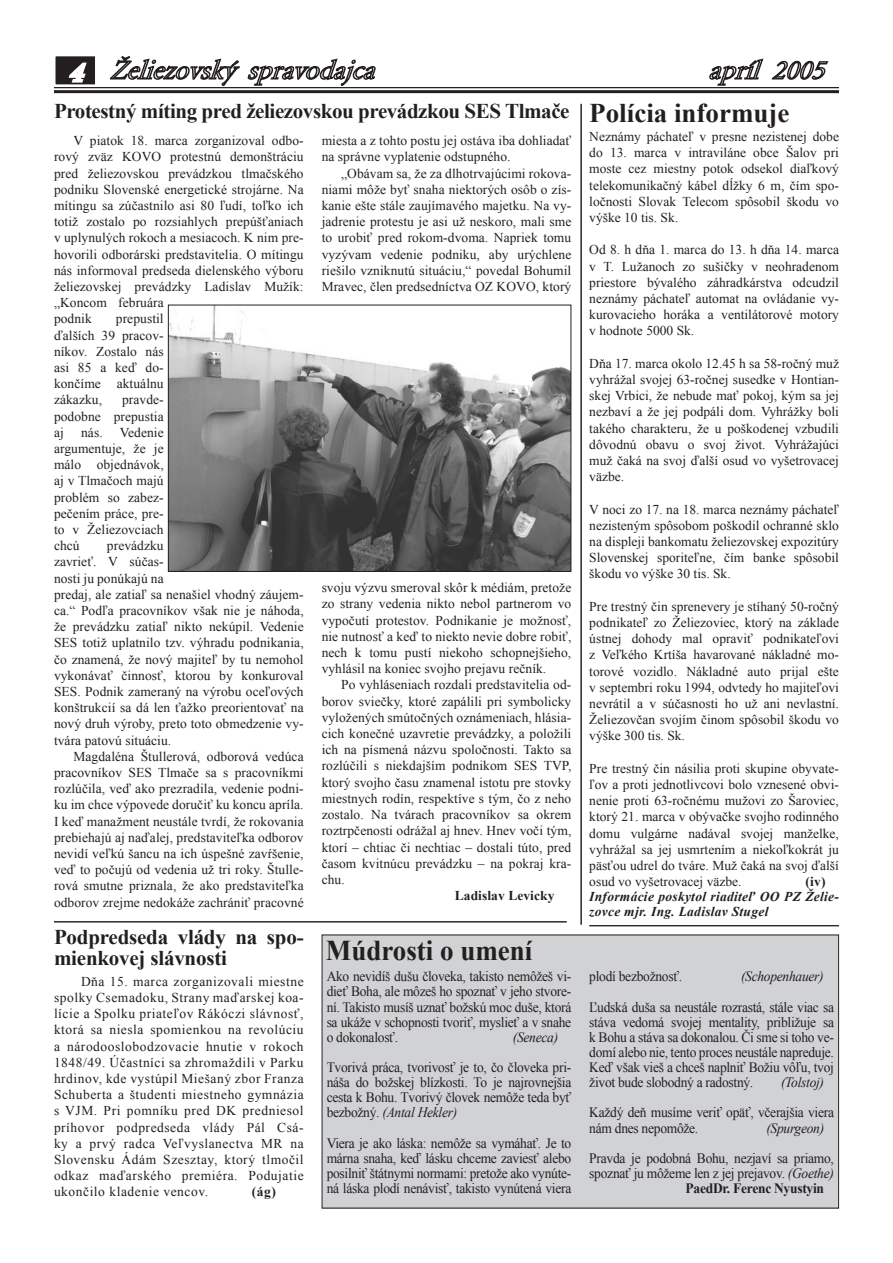
<style>
.page{position:relative;width:893px;height:1263px;background:#fff}
.page>*{position:absolute;margin:0;border:0;box-sizing:border-box;transform-origin:0 0}
.t1{font:700 28.65px "Times New Roman";color:#231f20;scale:.94 1}
.txt9{font:700 27px "Times New Roman";color:#231f20}
.heading_1{font:700 21px/21px "Times New Roman";letter-spacing:-.02em;color:#231f20}
.t2{font:14.4px/15.1px "Times New Roman";letter-spacing:-.02em;color:#231f20;text-align:justify;scale:.94 1}
.t3{font:italic 14.4px "Times New Roman";letter-spacing:-.02em;color:#231f20;scale:.94 1}
.t4{font:700 14.4px "Times New Roman";letter-spacing:-.02em;color:#231f20;scale:.94 1}
.t5{font:13.5px/16.2px "Times New Roman";letter-spacing:.005em;color:#231f20;text-align:justify}
.txt9-2{font:italic 700 13.5px/15px "Times New Roman";letter-spacing:.02em;color:#231f20}
.t6{font:700 13.5px "Times New Roman";letter-spacing:.005em;color:#231f20}
.s1{font-style:italic}
</style>
<div class="page">
<hr style="left:54px;top:90px;width:785px;height:3px;background:#231f20">
<svg style="left:109px;top:56px;width:131px;height:30px"></svg>
<svg style="left:247px;top:58px;width:129px;height:28px"></svg>
<hr style="left:54px;top:87px;width:785px;height:1px;background:#231f20">
<div style="left:55px;top:56px;width:41px;height:29px;background:#231f20"></div>
<svg style="left:68px;top:62px;width:19px;height:21px"></svg>
<div style="left:54px;top:55px;width:43px;height:31px;border:2px solid #fff"></div>
<svg style="left:709px;top:58px;width:120px;height:28px"></svg>
<img style="left:170px;top:307px;width:399px;height:263px">
<div style="left:168px;top:305px;width:403px;height:267px;border:1px solid #231f20"></div>
<hr style="left:581px;top:104px;width:1px;height:821px;background:#231f20">
<hr style="left:589px;top:925px;width:250px;height:1px;background:#231f20">
<hr style="left:54px;top:921px;width:513px;height:1px;background:#231f20">
<div style="left:322px;top:935px;width:517px;height:273px;background:#d1d2d4"></div>
<p class="heading_1" style="left:54px;top:100px;width:517px">Protestný míting pred želiezovskou prevádzkou SES Tlmače</p>
<p class="txt9" style="left:589px;top:94px;width:202px">Polícia informuje</p>
<p class="t5" style="left:54px;top:132px;width:251px;text-align:left;text-indent:20px">V piatok 18. marca zorganizoval odbo&shy;rový zväz KOVO protestnú demonštráciu pred želiezovskou prevádzkou tlmačského podniku Slovenské energetické strojárne. Na mítingu sa zúčastnilo asi 80 ľudí, toľko ich totiž zostalo po rozsiahlych prepúšťaniach v uplynulých rokoch a mesiacoch. K nim pre&shy;hovorili odborárski predstavitelia. O mítingu nás informoval predseda dielenského výboru želiezovskej prevádzky Ladislav Mužík: „Koncom februára<br>podnik</p>
<p class="t5" style="left:589px;top:128px;width:251px">Neznámy páchateľ v presne nezistenej dobe do 13. marca v intraviláne obce Šalov pri moste cez miestny potok odsekol diaľkový telekomunikačný kábel dĺžky 6 m, čím spo&shy;ločnosti Slovak Telecom spôsobil škodu vo výške 10 tis. Sk.</p>
<p class="t5" style="left:589px;top:241px;width:251px">Od 8. h dňa 1. marca do 13. h dňa 14. marca v T. Lužanoch zo sušičky v neohradenom priestore bývalého záhradkárstva odcudzil neznámy páchateľ automat na ovládanie vy&shy;kurovacieho horáka a ventilátorové motory v hodnote 5000 Sk.</p>
<p class="t5" style="left:589px;top:355px;width:251px">Dňa 17. marca okolo 12.45 h sa 58-ročný muž vyhrážal svojej 63-ročnej susedke v Hontian&shy;skej Vrbici, že nebude mať pokoj, kým sa jej nezbaví a že jej podpáli dom. Vyhrážky boli takého charakteru, že u poškodenej vzbudili dôvodnú obavu o svoj život. Vyhrážajúci muž čaká na svoj ďalší osud vo vyšetrovacej väzbe.</p>
<p class="t5" style="left:589px;top:501px;width:251px">V noci zo 17. na 18. marca neznámy páchateľ nezisteným spôsobom poškodil ochranné sklo na displeji bankomatu želiezovskej expozitúry Slovenskej sporiteľne, čím banke spôsobil škodu vo výške 30 tis. Sk.</p>
<p class="t5" style="left:589px;top:598px;width:251px">Pre trestný čin sprenevery je stíhaný 50-ročný podnikateľ zo Želiezoviec, ktorý na základe ústnej dohody mal opraviť podnikateľovi z Veľkého Krtíša havarované nákladné mo&shy;torové vozidlo. Nákladné auto prijal ešte v septembri roku 1994, odvtedy ho majiteľovi nevrátil a v súčasnosti ho už ani nevlastní.<br>Želiezovčan svojím činom spôsobil škodu vo výške 300 tis. Sk.</p>
<p class="t5" style="left:589px;top:760px;width:251px">Pre trestný čin násilia proti skupine obyvate&shy;ľov a proti jednotlivcovi bolo vznesené obvi&shy;nenie proti 63-ročnému mužovi zo Šaroviec, ktorý 21. marca v obývačke svojho rodinného domu vulgárne nadával svojej manželke, vyhrážal sa jej usmrtením a niekoľkokrát ju päsťou udrel do tváre. Muž čaká na svoj ďalší osud vo vyšetrovacej väzbe.</p>
<p class="t5" style="left:322px;top:132px;width:251px">miesta a z tohto postu jej ostáva iba dohliadať na správne vyplatenie odstupného.</p>
<p class="t5" style="left:322px;top:165px;width:251px;text-indent:20px">„Obávam sa, že za dlhotrvajúcimi rokova&shy;niami môže byť snaha niektorých osôb o zís&shy;kanie ešte stále zaujímavého majetku. Na vy&shy;jadrenie protestu je asi už neskoro, mali sme to urobiť pred rokom-dvoma. Napriek tomu vyzývam vedenie podniku, aby urýchlene riešilo vzniknutú situáciu,“ povedal Bohumil Mravec, člen predsedníctva OZ KOVO, ktorý</p>
<p class="t5" style="left:54px;top:311px;width:111px;text-indent:62px">prepustil ďalších 39 pracov&shy;níkov. Zostalo nás asi 85 a keď do&shy;končíme aktuálnu zákazku,</p>
<p class="t5" style="left:54px;top:392px;width:111px;text-indent:68px">pravde&shy;podobne prepustia aj</p>
<p class="t5" style="left:54px;top:424px;width:111px;text-indent:66px">Vedenie argumentuje, že je málo objednávok, aj v Tlmačoch majú problém so zabez&shy;pečením práce, pre&shy;to v Želiezovciach chcú</p>
<p class="t5" style="left:81px;top:424px;width:23px">nás.</p>
<p class="t5" style="left:54px;top:537px;width:251px;text-align:left;text-indent:53px">prevádzku<br>zavrieť. V súčas-<br>nosti ju ponúkajú na<br>predaj, ale zatiaľ sa nenašiel vhodný záujem&shy;ca.“ Podľa pracovníkov však nie je náhoda, že prevádzku zatiaľ nikto nekúpil. Vedenie SES totiž uplatnilo tzv. výhradu podnikania, čo znamená, že nový majiteľ by tu nemohol vykonávať činnosť, ktorou by konkuroval SES. Podnik zameraný na výrobu oceľových konštrukcií sa dá len ťažko preorientovať na nový druh výroby, preto toto obmedzenie vy&shy;tvára patovú situáciu.</p>
<p class="t5" style="left:54px;top:748px;width:251px;text-indent:20px">Magdaléna Štullerová, odborová vedúca pracovníkov SES Tlmače sa s pracovníkmi rozlúčila, veď ako prezradila, vedenie podni&shy;ku im chce výpovede doručiť ku koncu apríla.<br>I keď manažment neustále tvrdí, že rokovania prebiehajú aj naďalej, predstaviteľka odborov nevidí veľkú šancu na ich úspešné zavŕšenie, veď to počujú od vedenia už tri roky. Štulle&shy;rová smutne priznala, že ako predstaviteľka odborov zrejme nedokáže zachrániť pracovné</p>
<p class="t5" style="left:322px;top:579px;width:251px">svoju výzvu smeroval skôr k médiám, pretože zo strany vedenia nikto nebol partnerom vo vypočutí protestov. Podnikanie je možnosť, nie nutnosť a keď to niekto nevie dobre robiť, nech k tomu pustí niekoho schopnejšieho, vyhlásil na koniec svojho prejavu rečník.</p>
<p class="t5" style="left:322px;top:677px;width:251px;text-indent:20px">Po vyhláseniach rozdali predstavitelia od&shy;borov sviečky, ktoré zapálili pri symbolicky vyložených smútočných oznámeniach, hlásia&shy;cich konečné uzavretie prevádzky, a položili ich na písmená názvu spoločnosti. Takto sa rozlúčili s niekdajším podnikom SES TVP, ktorý svojho času znamenal istotu pre stovky miestnych rodín, respektíve s tým, čo z neho zostalo. Na tvárach pracovníkov sa okrem roztrpčenosti odrážal aj hnev. Hnev voči tým, ktorí – chtiac či nechtiac – dostali túto, pred časom kvitnúcu prevádzku – na pokraj kra&shy;chu.</p>
<p class="t6" style="left:455px;top:886px;width:101px">Ladislav Levicky</p>
<p class="t6" style="left:805px;top:872px;width:22px">(iv)</p>
<p class="txt9-2" style="left:589px;top:889px;width:251px">Informácie poskytol riaditeľ OO PZ Želie&shy;zovce mjr. Ing. Ladislav Stugel</p>
<p class="heading_1" style="left:54px;top:926px;width:251px">Podpredseda vlády na spo&shy;mienkovej slávnosti</p>
<p class="t5" style="left:54px;top:973px;width:251px;text-indent:27px">Dňa 15. marca zorganizovali miestne spolky Csemadoku, Strany maďarskej koa&shy;lície a Spolku priateľov Rákóczi slávnosť, ktorá sa niesla spomienkou na revolúciu a národooslobodzovacie hnutie v rokoch 1848/49. Účastníci sa zhromaždili v Parku hrdinov, kde vystúpil Miešaný zbor Franza Schuberta a študenti miestneho gymnázia s VJM. Pri pomníku pred DK predniesol príhovor podpredseda vlády Pál Csá&shy;ky a prvý radca Veľvyslanectva MR na Slovensku Ádám Szesztay, ktorý tlmočil odkaz maďarského premiéra. Podujatie ukončilo kladenie vencov.</p>
<p class="t6" style="left:252px;top:1182px;width:26px">(ág)</p>
<p class="t1" style="left:326px;top:931px;width:221px">Múdrosti o umení</p>
<p class="t2" style="left:327px;top:969px;width:262px">Ako nevidíš dušu človeka, takisto nemôžeš vi&shy;dieť Boha, ale môzeš ho spoznať v jeho stvore&shy;ní. Takisto musíš uznať božskú moc duše, ktorá sa ukáže v schopnosti tvoriť, myslieť a v snahe o dokonalosť.</p>
<p class="t3" style="left:513px;top:1027px;width:50px">(Seneca)</p>
<p class="t2" style="left:327px;top:1059px;width:262px">Tvorivá práca, tvorivosť je to, čo človeka pri&shy;náša do božskej blízkosti. To je najrovnejšia cesta k Bohu. Tvorivý človek nemôže teda byť bezbožný. <span class="s1">(Antal Hekler)</span></p>
<p class="t2" style="left:327px;top:1135px;width:262px">Viera je ako láska: nemôže sa vymáhať. Je to márna snaha, keď lásku chceme zaviesť alebo posilniť štátnymi normami: pretože ako vynúte&shy;ná láska plodí nenávisť, takisto vynútená viera</p>
<p class="t2" style="left:589px;top:969px;width:100px">plodí bezbožnosť.</p>
<p class="t3" style="left:741px;top:967px;width:89px">(Schopenhauer)</p>
<p class="t2" style="left:589px;top:999px;width:262px">Ľudská duša sa neustále rozrastá, stále viac sa stáva vedomá svojej mentality, približuje sa k Bohu a stáva sa dokonalou. Či sme si toho ve&shy;domí alebo nie, tento proces neustále napreduje.<br>Keď však vieš a chceš naplniť Božiu vôľu, tvoj život bude slobodný a radostný.</p>
<p class="t3" style="left:781px;top:1072px;width:47px">(Tolstoj)</p>
<p class="t2" style="left:589px;top:1105px;width:262px">Každý deň musíme veriť opäť, včerajšia viera nám dnes nepomôže.</p>
<p class="t3" style="left:766px;top:1118px;width:63px">(Spurgeon)</p>
<p class="t2" style="left:589px;top:1150px;width:262px">Pravda je podobná Bohu, nezjaví sa priamo, spoznať ju môžeme len z jej prejavov. <span class="s1">(Goethe)</span></p>
<p class="t4" style="left:686px;top:1178px;width:149px">PaedDr. Ferenc Nyustyin</p>
</div>
